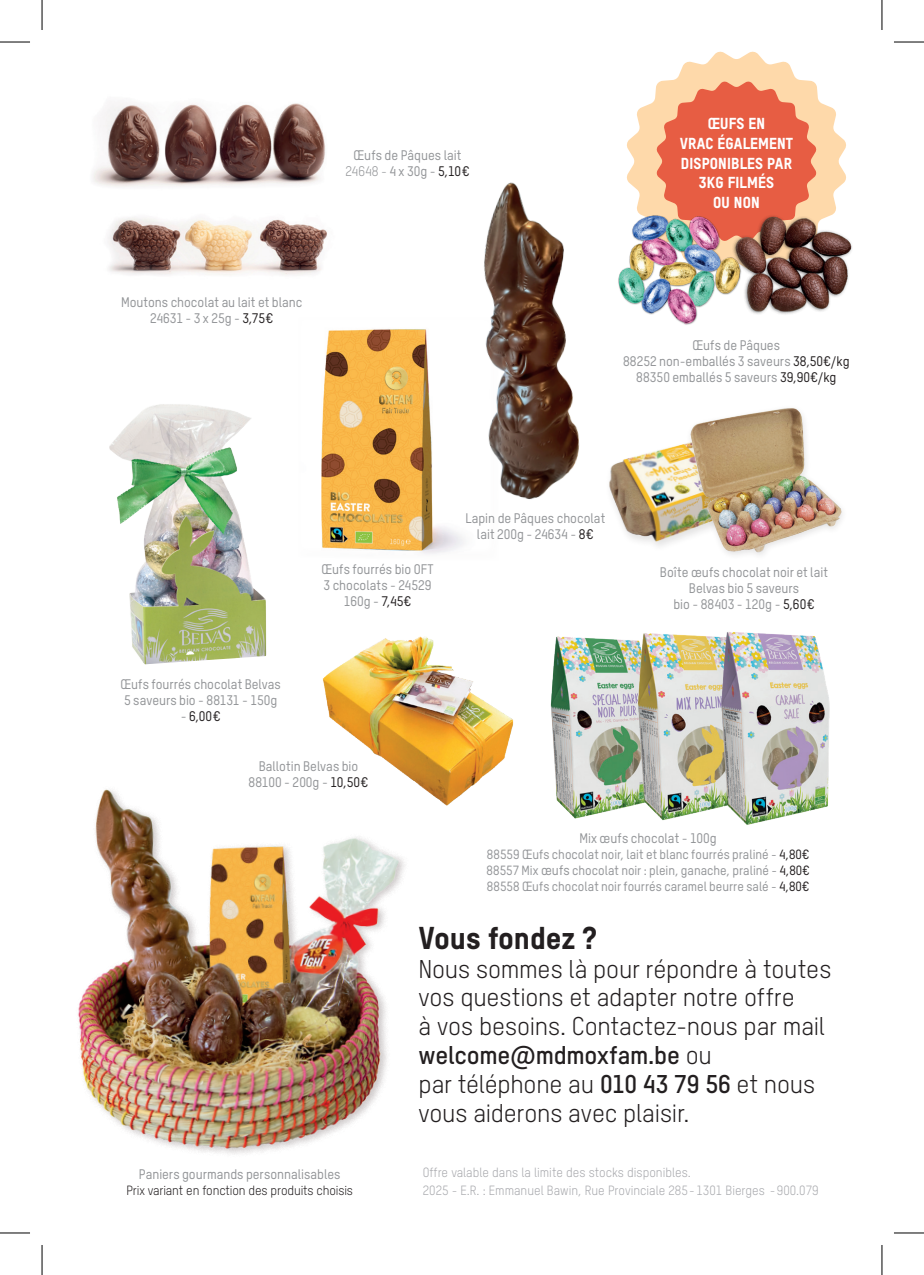
<style>
.page{position:relative;width:924px;height:1275px;background:#fff}
.page>*{position:absolute;margin:0;border:0;box-sizing:border-box;transform-origin:0 0}
.t1{font:30.8px "T Star Pro Heavy";color:#231f20}
.t2{font:25px/28.8px "T Star Pro Regular";letter-spacing:-.01em;color:#231f20}
.t3{font:25px "T Star Pro Bold";letter-spacing:-.01em;color:#231f20}
.t4{font:15.4px/19.8px "T Star Pro Heavy";letter-spacing:.01em;color:#fff;text-align:center}
.t5{font:13.6px/16px "T Star Pro Medium";color:#939598;text-align:center}
.t6{font:13.6px "T Star Pro Regular";letter-spacing:.005em;color:#939598}
.t7{font:13.6px "T Star Pro Medium";color:#231f20}
.t8{font:13px/16px "T Star Pro Medium";letter-spacing:.005em;color:#939598;text-align:justify}
.t9{font:13px "T Star Pro Regular";color:#a8a9ad}
.t10{font:13px "T Star Pro Regular";letter-spacing:-.01em;color:#231f20}
.s1{font-family:"T Star Pro Medium"}
.s2{font-family:"T Star Pro Medium";color:#231f20}
.s3{color:#231f20}
.s4{color:#939598}
.s5{font-size:13.6px}
.s6{font-family:"T Star Pro Regular"}
.s7{font-family:"T Star Pro Bold"}
</style>
<div class="page">
<svg style="left:627px;top:51px;width:219px;height:142px"></svg>
<img style="left:92px;top:102px;width:234px;height:85px">
<img style="left:108px;top:217px;width:219px;height:58px">
<img style="left:78px;top:789px;width:327px;height:366px">
<img style="left:550px;top:636px;width:37px;height:183px">
<img style="left:587px;top:633px;width:109px;height:187px">
<img style="left:696px;top:632px;width:134px;height:193px">
<svg style="left:656px;top:81px;width:160px;height:112px;background:#eb7759"></svg>
<img style="left:634px;top:193px;width:78px;height:132px">
<img style="left:712px;top:193px;width:140px;height:122px">
<div style="left:297px;top:315px;width:232px;height:249px;background:#5b4f48;opacity:.05"></div>
<img style="left:109px;top:404px;width:158px;height:261px">
<img style="left:432px;top:172px;width:202px;height:359px">
<img style="left:594px;top:423px;width:68px;height:122px">
<img style="left:662px;top:408px;width:180px;height:147px">
<img style="left:300px;top:636px;width:214px;height:187px">
<hr style="left:0;top:42px;width:30px;height:1px;background:#000">
<hr style="left:893px;top:42px;width:30px;height:1px;background:#000">
<hr style="left:0;top:1232px;width:30px;height:1px;background:#000">
<hr style="left:893px;top:1232px;width:30px;height:1px;background:#000">
<hr style="left:42px;top:0;width:1px;height:30px;background:#000">
<hr style="left:42px;top:1245px;width:1px;height:30px;background:#000">
<hr style="left:881px;top:0;width:1px;height:30px;background:#000">
<hr style="left:881px;top:1245px;width:1px;height:30px;background:#000">
<p class="t5" style="left:353px;top:146px;width:109px">Œufs de Pâques lait</p>
<p class="t6" style="left:345px;top:162px;width:125px">24648 - <span class="s1">4 x 30g -</span> <span class="s2">5,10€</span></p>
<p class="t5" style="left:121px;top:293px;width:183px">Moutons chocolat au lait et blanc<br>24631 - 3 x 25g - <span class="s3">3,75€</span></p>
<p class="t4" style="left:679px;top:112px;width:115px">ŒUFS EN<br>VRAC ÉGALEMENT<br>DISPONIBLES PAR<br>3KG FILMÉS<br>OU NON</p>
<p class="t5" style="left:622px;top:336px;width:228px">Œufs de Pâques<br>88252 non-emballés 3 saveurs <span class="s3">38,50€/kg<br></span>88350 emballés 5 saveurs <span class="s3">39,90€/kg</span></p>
<p class="t5" style="left:120px;top:675px;width:162px;text-align:left">Œufs fourrés chocolat Belvas<br>5 saveurs bio - 88131 - 150g</p>
<p class="t7" style="left:181px;top:706px;width:41px"><span class="s4">-</span> 6,00€</p>
<p class="t5" style="left:321px;top:560px;width:114px">Œufs fourrés bio OFT<br>3 chocolats - 24529<br>160g - <span class="s3">7,45€</span></p>
<p class="t5" style="left:248px;top:757px;width:121px">Ballotin Belvas bio<br>88100 - 200g - <span class="s3">10,50€</span></p>
<p class="t5" style="left:465px;top:509px;width:141px">Lapin de Pâques chocolat lait 200g - 24634 - <span class="s3">8€</span></p>
<p class="t5" style="left:659px;top:562px;width:169px">Boîte œufs chocolat noir et lait<br>Belvas bio 5 saveurs<br>bio - 88403 - 120g - <span class="s3">5,60€</span></p>
<p class="t5" style="left:579px;top:829px;width:139px">Mix œufs chocolat - 100g</p>
<p class="t8" style="left:486px;top:845px;width:324px">88559 Œufs chocolat noir, lait et blanc fourrés praliné - <span class="s3">4,80€ </span>88557 Mix <span class="s5">œufs</span> chocolat noir : plein, ganache, praliné - <span class="s3">4,80€ </span>88558 Œufs chocolat noir fourrés caramel beurre salé - <span class="s3">4,80€</span></p>
<p class="t5" style="left:139px;top:1165px;width:203px">Paniers gourmands personnalisables</p>
<p class="t10" style="left:126px;top:1180px;width:228px">Prix variant en fonction des produits choisis</p>
<h1 class="t1" style="left:418px;top:914px;width:179px">Vous fondez ?</h1>
<h2 class="t2" style="left:418px;top:952px;width:414px">Nous sommes là pour répondre à toutes vos questions et adapter notre offre<br>à vos besoins. Contactez-nous par mail</h2>
<h2 class="t3" style="left:418px;top:1036px;width:295px">welcome@mdmoxfam.be <span class="s6">ou</span></h2>
<h2 class="t2" style="left:418px;top:1067px;width:398px">par téléphone au <span class="s7">010 43 79 56</span> et nous vous aiderons avec plaisir.</h2>
<p class="t9" style="left:422px;top:1163px;width:269px">Offre valable dans la limite des stocks disponibles.</p>
<p class="t9" style="left:422px;top:1180px;width:397px">2025 - E.R. : Emmanuel Bawin, Rue Provinciale 285-1301 Bierges -900.079</p>
</div>
